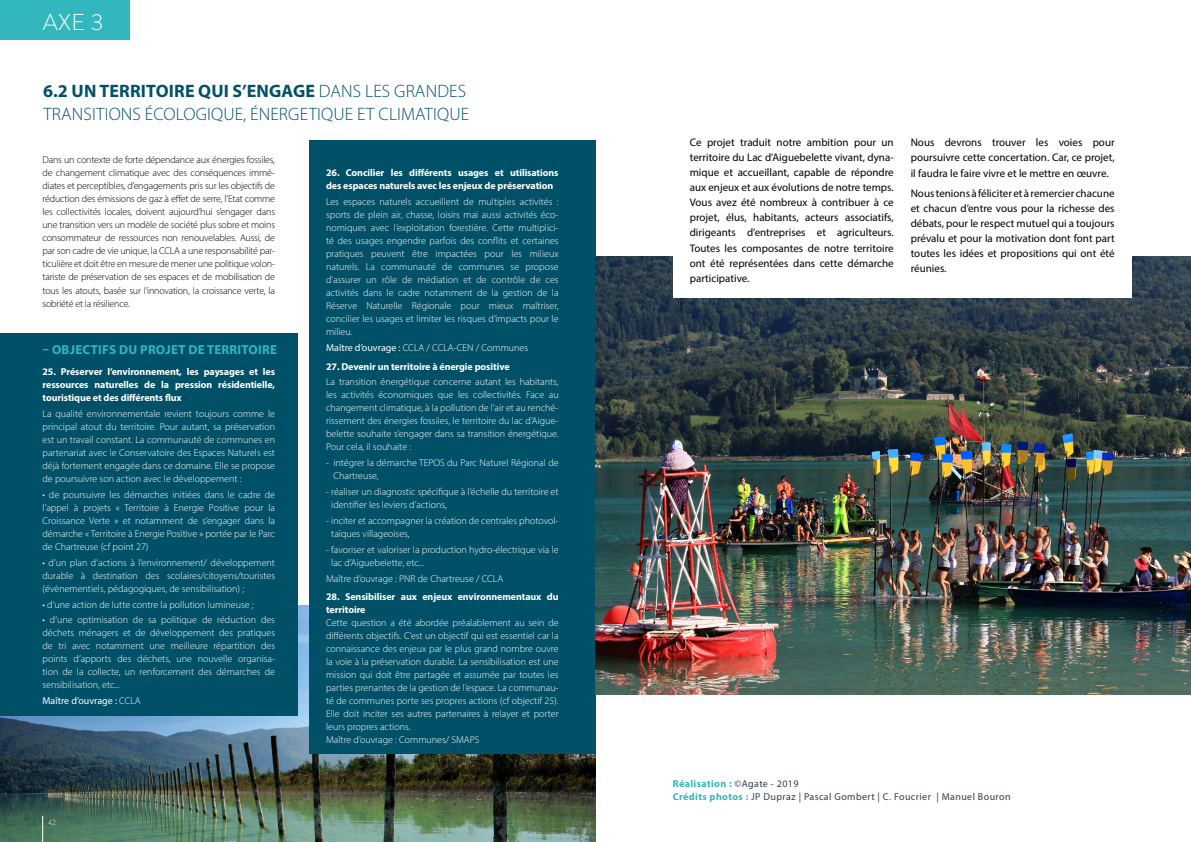
<style>
.page{position:relative;width:1191px;height:842px;background:#fff}
.page>*{position:absolute;margin:0;border:0;box-sizing:border-box;transform-origin:0 0}
.t1{font:300 23px "Brandon Grotesque";color:#fff}
.t2{font:300 18px/23px "Myriad Pro";letter-spacing:.01em;color:#005168}
.t3{font:700 13px "Myriad Pro";letter-spacing:.02em;color:#31b7bc}
.t4{font:11px/15px "Myriad Pro";color:#000;text-align:justify}
.t5{font:300 10px/13px "Myriad Pro";color:#fff;text-align:justify}
.t6{font:300 10px/13px "Myriad Pro";letter-spacing:-.02em;color:#000;text-align:justify}
.t7{font:700 10px/13px "Myriad Pro";letter-spacing:-.01em;color:#fff}
.t8{font:10px/13px "Myriad Pro";letter-spacing:.04em;color:#323e48}
.t9{font:10px "Myriad Pro";color:#fff}
.t10{font:300 8px "Myriad Pro";color:#fff}
.s1{font-weight:700}
.s2{font-weight:300}
.s3{font-weight:400}
.s4{font-weight:700;color:#31b7bc}
</style>
<div class="page">
<div style="left:0;top:0;width:129px;height:40px;background:#31b7bc"></div>
<img style="left:0;top:606px;width:595px;height:236px">
<svg style="left:42px;top:816px;width:1px;height:26px"></svg>
<div style="left:309px;top:140px;width:286px;height:614px;background:#005168"></div>
<div style="left:0;top:333px;width:298px;height:383px;background:#005168"></div>
<img style="left:595px;top:257px;width:596px;height:437px">
<div style="left:673px;top:113px;width:458px;height:185px;background:#fff"></div>
<h1 class="t1" style="left:43px;top:6px;width:62px">AXE 3</h1>
<h2 class="t2" style="left:43px;top:79px;width:427px"><span class="s1">6.2 UN TERRITOIRE QUI S’ENGAGE</span> DANS LES GRANDES<br>TRANSITIONS ÉCOLOGIQUE, ÉNERGETIQUE ET CLIMATIQUE</h2>
<p class="t6" style="left:43px;top:154px;width:234px">Dans un contexte de forte dépendance aux énergies fossiles, de changement climatique avec des conséquences immé&shy;diates et perceptibles, d’engagements pris sur les objectifs de réduction des émissions de gaz à effet de serre, l’Etat comme les collectivités locales, doivent aujourd’hui s’engager dans une transition vers un modèle de société plus sobre et moins consommateur de ressources non renouvelables. Aussi, de par son cadre de vie unique, la CCLA a une responsabilité par&shy;ticulière et doit être en mesure de mener une politique volon&shy;tariste de préservation de ses espaces et de mobilisation de tous les atouts, basée sur l’innovation, la croissance verte, la sobriété et la résilience.</p>
<h3 class="t3" style="left:43px;top:341px;width:236px">– OBJECTIFS DU PROJET DE TERRITOIRE</h3>
<p class="t7" style="left:43px;top:365px;width:234px;text-align:justify">25. Préserver l’environnement, les paysages et les ressources naturelles de la pression résidentielle, touristique et des différents flux</p>
<p class="t5" style="left:43px;top:407px;width:234px">La qualité environnementale revient toujours comme le principal atout du territoire. Pour autant, sa préservation est un travail constant. La communauté de communes en partenariat avec le Conservatoire des Espaces Naturels est déjà fortement engagée dans ce domaine. Elle se propose de poursuivre son action avec le développement :</p>
<p class="t5" style="left:43px;top:488px;width:234px">• de poursuivre les démarches initiées dans le cadre de l’appel à projets « Territoire à Energie Positive pour la Croissance Verte » et notamment de s’engager dans la démarche « Territoire à Energie Positive » portée par le Parc de Chartreuse (cf point 27)</p>
<p class="t5" style="left:43px;top:556px;width:234px">• d’un plan d’actions à l’environnement/ développement durable à destination des scolaires/citoyens/touristes (évènementiels, pédagogiques, de sensibilisation) ;</p>
<p class="t5" style="left:43px;top:598px;width:212px">• d’une action de lutte contre la pollution lumineuse ;</p>
<p class="t5" style="left:43px;top:613px;width:234px">• d’une optimisation de sa politique de réduction des déchets ménagers et de développement des pratiques de tri avec notamment une meilleure répartition des points d’apports des déchets, une nouvelle organisa&shy;tion de la collecte, un renforcement des démarches de sensibilisation, etc...</p>
<p class="t9" style="left:43px;top:695px;width:100px">Maître d’ouvrage : <span class="s2">CCLA</span></p>
<p class="t10" style="left:48px;top:817px;width:9px">42</p>
<p class="t7" style="left:326px;top:166px;width:234px">26. Concilier les différents usages et utilisations des espaces naturels avec les enjeux de préservation</p>
<p class="t5" style="left:326px;top:195px;width:234px">Les espaces naturels accueillent de multiples activités : sports de plein air, chasse, loisirs mai aussi activités éco&shy;nomiques avec l’exploitation forestière. Cette multiplici&shy;té des usages engendre parfois des conflits et certaines pratiques peuvent être impactées pour les milieux naturels. La communauté de communes se propose d’assurer un rôle de médiation et de contrôle de ces activités dans le cadre notamment de la gestion de la Réserve Naturelle Régionale pour mieux maîtriser, concilier les usages et limiter les risques d’impacts pour le milieu.</p>
<p class="t5" style="left:326px;top:341px;width:204px"><span class="s3">Maître d’ouvrage :</span> CCLA / CCLA-CEN / Communes</p>
<p class="t7" style="left:326px;top:359px;width:185px">27. Devenir un territoire à énergie positive</p>
<p class="t5" style="left:326px;top:375px;width:234px">La transition énergétique concerne autant les habitants, les activités économiques que les collectivités. Face au changement climatique, à la pollution de l’air et au renché&shy;rissement des énergies fossiles, le territoire du lac d’Aigue&shy;belette souhaite s’engager dans sa transition énergétique.<br>Pour cela, il souhaite :</p>
<p class="t5" style="left:333px;top:456px;width:227px;text-indent:-7px">- intégrer la démarche TEPOS du Parc Naturel Régional de<br>Chartreuse,</p>
<p class="t5" style="left:331px;top:485px;width:229px;text-indent:-5px">- réaliser un diagnostic spécifique à l’échelle du territoire et identifier les leviers d’actions,</p>
<p class="t5" style="left:331px;top:514px;width:229px;text-indent:-5px">- inciter et accompagner la création de centrales photovol&shy;taïques villageoises,</p>
<p class="t5" style="left:331px;top:543px;width:229px;text-indent:-5px">- favoriser et valoriser la production hydro-électrique via le lac d’Aiguebelette, etc...</p>
<p class="t5" style="left:326px;top:572px;width:179px">Maître d’ouvrage : PNR de Chartreuse / CCLA</p>
<p class="t7" style="left:326px;top:590px;width:234px">28. Sensibiliser aux enjeux environnementaux du territoire</p>
<p class="t5" style="left:326px;top:616px;width:234px;text-align:left">Cette question a été abordée préalablement au sein de différents objectifs. C’est un objectif qui est essentiel car la connaissance des enjeux par le plus grand nombre ouvre la voie à la préservation durable. La sensibilisation est une mission qui doit être partagée et assumée par toutes les parties prenantes de la gestion de l’espace. La communau&shy;té de communes porte ses propres actions (cf objectif 25).<br>Elle doit inciter ses autres partenaires à relayer et porter leurs propres actions.<br>Maître d’ouvrage : Communes/ SMAPS</p>
<p class="t4" style="left:690px;top:135px;width:205px">Ce projet traduit notre ambition pour un territoire du Lac d’Aiguebelette vivant, dyna&shy;mique et accueillant, capable de répondre aux enjeux et aux évolutions de notre temps.<br>Vous avez été nombreux à contribuer à ce projet, élus, habitants, acteurs associatifs, dirigeants d’entreprises et agriculteurs.<br>Toutes les composantes de notre territoire ont été représentées dans cette démarche participative.</p>
<p class="t4" style="left:910px;top:135px;width:205px">Nous devrons trouver les voies pour poursuivre cette concertation. Car, ce projet, il faudra le faire vivre et le mettre en œuvre.</p>
<p class="t4" style="left:910px;top:186px;width:205px">Nous tenions à féliciter et à remercier chacune et chacun d’entre vous pour la richesse des débats, pour le respect mutuel qui a toujours prévalu et pour la motivation dont font part toutes les idées et propositions qui ont été réunies.</p>
<p class="t8" style="left:673px;top:776px;width:339px"><span class="s4">Réalisation :</span> ©Agate - 2019<br><span class="s4">Crédits photos :</span> JP Dupraz | Pascal Gombert | C. Foucrier | Manuel Bouron</p>
</div>
